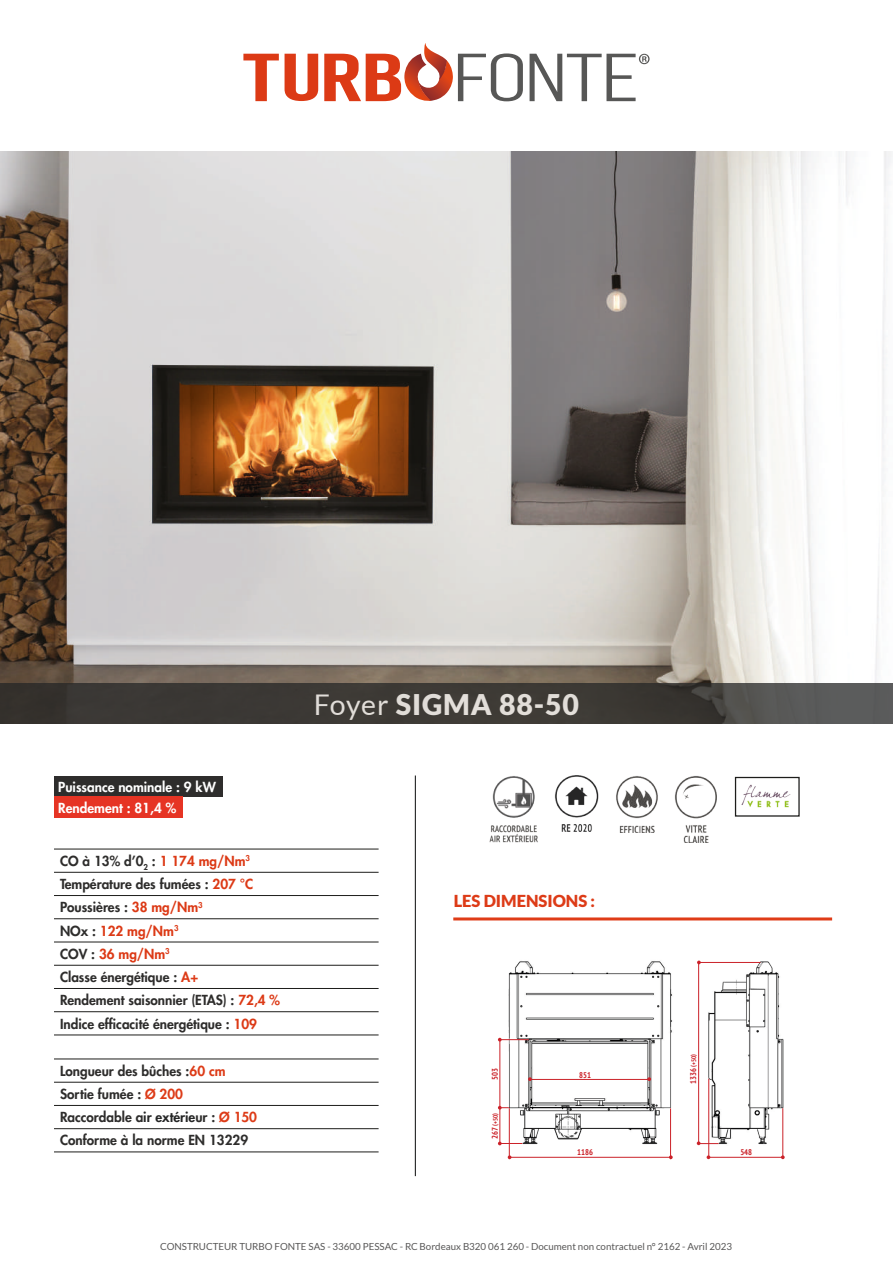
<style>
.page{position:relative;width:893px;height:1263px;background:#fff}
.page>*{position:absolute;margin:0;border:0;box-sizing:border-box;transform-origin:0 0}
.t1{font:900 28.5px "Lato";letter-spacing:.03em;color:#fff}
.t2{font:900 16.5px "Lato";color:#dd3b17}
.t3{font:800 13.5px/23.2px "Futura LT";color:#2e2d2c}
.t4{font:800 13.5px/21px "Futura LT";color:#fff}
.t5{font:9.75px "Lato";color:#585757}
.t6{font:700 condensed 8.25px "PT Sans";color:#cb2229}
.t7{font:700 condensed 6.6px "PT Sans";color:#cb2229}
.s1{color:#dc3915}
.s2{color:#dd3b17}
.s3{color:#252626}
.s4{font-weight:400}
.s5{font-size:8.25px}
</style>
<div class="page">
<img style="left:0;top:151px;width:892px;height:532px">
<svg style="left:0;top:683px;width:893px;height:41px;fill:#3c3935"></svg>
<img style="left:555px;top:775px;width:43px;height:57px">
<img style="left:741px;top:784px;width:50px;height:24px">
<div style="left:735px;top:777px;width:65px;height:40px;border:1px solid #1d1d1b"></div>
<img style="left:489px;top:776px;width:49px;height:67px">
<img style="left:675px;top:776px;width:42px;height:66px">
<img style="left:616px;top:776px;width:42px;height:56px">
<img style="left:500px;top:961px;width:284px;height:190px">
<div style="left:574px;top:1146px;width:22px;height:9px;background:#fff"></div>
<hr style="left:509px;top:1157px;width:162px;height:1px;background:#cb2229">
<hr style="left:509px;top:1108px;width:1px;height:51px;background:#cb2229">
<hr style="left:500px;top:1040px;width:1px;height:102px;background:#cb2229">
<hr style="left:670px;top:1108px;width:1px;height:51px;background:#cb2229">
<div style="left:574px;top:1069px;width:22px;height:9px;background:#fff"></div>
<hr style="left:530px;top:1079px;width:119px;height:1px;background:#cb2229">
<svg style="left:647px;top:1077px;width:4px;height:4px"></svg>
<svg style="left:528px;top:1077px;width:4px;height:4px"></svg>
<hr style="left:708px;top:1157px;width:74px;height:1px;background:#cb2229">
<svg style="left:498px;top:1141px;width:24px;height:4px"></svg>
<hr style="left:499px;top:1039px;width:30px;height:1px;background:#cb2229">
<svg style="left:498px;top:1106px;width:11px;height:3px"></svg>
<svg style="left:781px;top:1155px;width:4px;height:4px"></svg>
<div style="left:735px;top:1146px;width:22px;height:9px;background:#fff"></div>
<hr style="left:708px;top:1079px;width:1px;height:78px;background:#cb2229">
<hr style="left:782px;top:1108px;width:1px;height:49px;background:#cb2229">
<hr style="left:698px;top:962px;width:1px;height:181px;background:#cb2229">
<hr style="left:699px;top:962px;width:61px;height:1px;background:#cb2229">
<div style="left:688px;top:1053px;width:8px;height:32px;background:#fff"></div>
<svg style="left:697px;top:1141px;width:22px;height:4px"></svg>
<svg style="left:243px;top:54px;width:36px;height:47px"></svg>
<svg style="left:285px;top:54px;width:33px;height:47px"></svg>
<svg style="left:530px;top:54px;width:120px;height:47px"></svg>
<svg style="left:324px;top:43px;width:199px;height:59px"></svg>
<hr style="left:415px;top:775px;width:1px;height:401px;background:#252626">
<div style="left:54px;top:775px;width:169px;height:21px;background:#2e2d2c"></div>
<div style="left:54px;top:796px;width:128px;height:22px;background:#e63424"></div>
<hr style="left:453px;top:917px;width:379px;height:3px;background:#df3c17">
<hr style="left:54px;top:849px;width:325px;height:1px;background:#1d1d1b">
<hr style="left:54px;top:872px;width:325px;height:1px;background:#1d1d1b">
<hr style="left:54px;top:895px;width:325px;height:1px;background:#1d1d1b">
<hr style="left:54px;top:918px;width:325px;height:1px;background:#1d1d1b">
<hr style="left:54px;top:942px;width:325px;height:1px;background:#1d1d1b">
<hr style="left:54px;top:965px;width:325px;height:1px;background:#1d1d1b">
<hr style="left:54px;top:988px;width:325px;height:1px;background:#1d1d1b">
<hr style="left:54px;top:1011px;width:325px;height:1px;background:#1d1d1b">
<hr style="left:54px;top:1034px;width:325px;height:1px;background:#1d1d1b">
<hr style="left:54px;top:1058px;width:325px;height:1px;background:#1d1d1b">
<hr style="left:54px;top:1082px;width:325px;height:1px;background:#1d1d1b">
<hr style="left:54px;top:1105px;width:325px;height:1px;background:#1d1d1b">
<hr style="left:54px;top:1128px;width:325px;height:1px;background:#1d1d1b">
<hr style="left:54px;top:1151px;width:325px;height:1px;background:#1d1d1b">
<p class="t4" style="left:58px;top:776px;width:159px">Puissance nominale : 9 kW<br>Rendement : 81,4 %</p>
<p class="t3" style="left:60px;top:849px;width:222px">CO à 13% d’0<sub>2</sub> : <span class="s1">1 174 mg/Nm</span><sup>3<br></sup>Température des fumées : <span class="s1">207 °C<br></span>Poussières : <span class="s1">38 mg/Nm</span><sup>3<br></sup>NOx : <span class="s1">122 mg/Nm</span><sup>3<br></sup>COV : <span class="s1">36 mg/Nm</span><sup>3<br></sup>Classe énergétique : <span class="s2">A+<br></span>Rendement saisonnier (ETAS) : <span class="s1">72,4 %<br></span>Indice efficacité énergétique : <span class="s1">109</span></p>
<p class="t3" style="left:60px;top:1059px;width:199px">Longueur des bûches :<span class="s2">60 cm<br></span>Sortie fumée : <span class="s2">Ø 200<br></span>Raccordable a<span class="s3">ir extérie</span>ur : <span class="s2">Ø 150<br></span>Conforme à la norme EN 13229</p>
<h1 class="t1" style="left:314px;top:688px;width:267px"><span class="s4">Foyer</span> SIGMA 88-50</h1>
<p class="t2" style="left:454px;top:891px;width:143px">LES DIMENSIONS :</p>
<p class="t6" style="left:489px;top:1079px;width:13px;rotate:-90deg">503</p>
<p class="t7" style="left:491px;top:1139px;width:28px;rotate:-90deg"><span class="s5">267</span> (+50)</p>
<p class="t6" style="left:579px;top:1069px;width:13px">851</p>
<p class="t6" style="left:577px;top:1147px;width:17px">1186</p>
<p class="t7" style="left:690px;top:1084px;width:32px;rotate:-90deg"><span class="s5">1336</span> (+50)</p>
<p class="t6" style="left:740px;top:1147px;width:13px">548</p>
<p class="t5" style="left:160px;top:1240px;width:573px">CONSTRUCTEUR TURBO FONTE SAS - 33600 PESSAC - RC Bordeaux B320 061 260 - Document non contractuel n° 2162 - Avril 2023</p>
</div>
